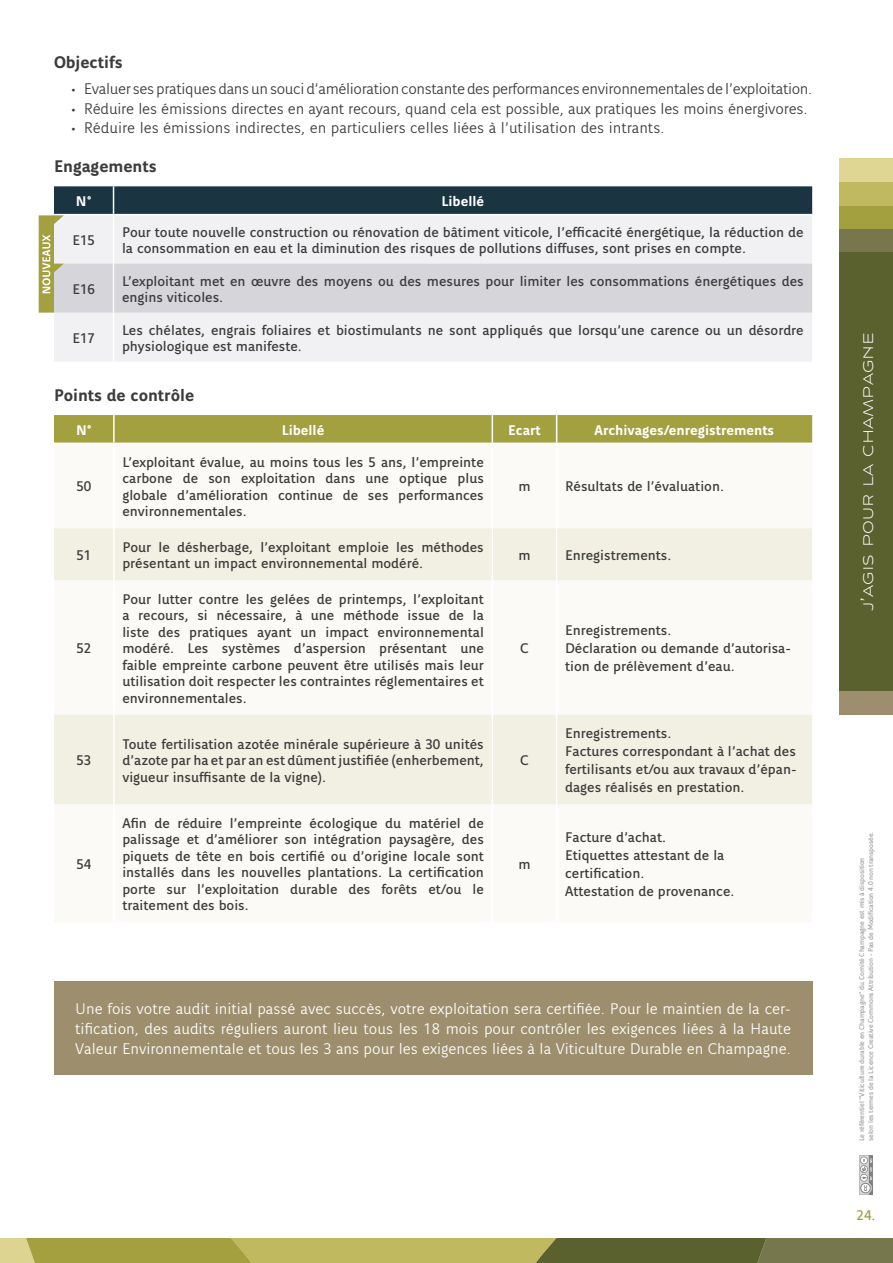
<style>
.page{position:relative;width:893px;height:1263px;background:#fff}
.page>*{position:absolute;margin:0;border:0;box-sizing:border-box;transform-origin:0 0}
.t1{font:700 18px "CIVC Sans";color:#3c3c3b}
.t2{font:300 18px "CIVC Title";color:#fff}
.t3{font:300 16.5px "CIVC Sans";letter-spacing:-.01em;color:#3c3c3b}
.t4{font:300 16.5px/19.8px "CIVC Sans";color:#fff;text-align:justify}
.t5{font:15px/16.5px "CIVC Sans";color:#3c3c3b}
.t6{font:700 15px "CIVC Sans";color:#fff}
.t7{font:15px "CIVC Sans";color:#a3a040}
.t8{font:7.5px/9px "CIVC Sans";letter-spacing:-.02em;color:#9d9d9c}
</style>
<div class="page">
<svg style="left:0;top:1238px;width:893px;height:25px;background:#97944b"></svg>
<div style="left:839px;top:229px;width:54px;height:23px;background:#78764c"></div>
<svg style="left:859px;top:1155px;width:14px;height:40px"></svg>
<div style="left:839px;top:205px;width:54px;height:24px;background:#a3a040"></div>
<div style="left:839px;top:182px;width:54px;height:23px;background:#c0b95f"></div>
<div style="left:839px;top:159px;width:54px;height:23px;background:#dfd693"></div>
<div style="left:839px;top:691px;width:54px;height:23px;background:#9d8f6d"></div>
<div style="left:839px;top:252px;width:54px;height:439px;background:#5b602f"></div>
<div style="left:54px;top:313px;width:758px;height:48px;background:#f1f1f3"></div>
<hr style="left:113px;top:313px;width:1px;height:49px;background:#fff">
<svg style="left:54px;top:528px;width:758px;height:276px;fill:#f2f0e3"></svg>
<hr style="left:113px;top:528px;width:2px;height:52px;background:#fff">
<hr style="left:492px;top:528px;width:1px;height:52px;background:#fff">
<hr style="left:556px;top:528px;width:1px;height:52px;background:#fff">
<hr style="left:113px;top:580px;width:2px;height:135px;background:#fff">
<hr style="left:492px;top:580px;width:1px;height:135px;background:#fff">
<hr style="left:556px;top:580px;width:1px;height:135px;background:#fff">
<hr style="left:113px;top:715px;width:2px;height:89px;background:#fff">
<hr style="left:492px;top:715px;width:1px;height:89px;background:#fff">
<hr style="left:556px;top:715px;width:1px;height:89px;background:#fff">
<svg style="left:54px;top:415px;width:758px;height:28px;background:#a5a244"></svg>
<div style="left:54px;top:981px;width:758px;height:93px;background:#9d8f6d"></div>
<svg style="left:39px;top:186px;width:773px;height:127px"></svg>
<p class="t1" style="left:54px;top:52px;width:70px">Objectifs</p>
<p class="t3" style="left:71px;top:80px;width:743px">• Evaluer ses pratiques dans un souci d’amélioration constante des performances environnementales de l’exploitation.</p>
<p class="t3" style="left:71px;top:100px;width:738px">• Réduire les émissions directes en ayant recours, quand cela est possible, aux pratiques les moins énergivores.</p>
<p class="t3" style="left:71px;top:119px;width:595px">• Réduire les émissions indirectes, en particuliers celles liées à l’utilisation des intrants.</p>
<p class="t1" style="left:54px;top:157px;width:104px">Engagements</p>
<p class="t6" style="left:76px;top:193px;width:17px">N°</p>
<p class="t6" style="left:442px;top:193px;width:44px">Libellé</p>
<p class="t5" style="left:72px;top:232px;width:24px">E15</p>
<p class="t5" style="left:122px;top:223px;width:683px">Pour toute nouvelle construction ou rénovation de bâtiment viticole, l’efficacité énergétique, la réduction de la consommation en eau et la diminution des risques de pollutions diffuses, sont prises en compte.</p>
<p class="t5" style="left:72px;top:281px;width:24px">E16</p>
<p class="t5" style="left:122px;top:272px;width:683px">L’exploitant met en œuvre des moyens ou des mesures pour limiter les consommations énergétiques des engins viticoles.</p>
<p class="t5" style="left:72px;top:330px;width:24px">E17</p>
<p class="t5" style="left:122px;top:321px;width:683px">Les chélates, engrais foliaires et biostimulants ne sont appliqués que lorsqu’une carence ou un désordre physiologique est manifeste.</p>
<p class="t1" style="left:54px;top:385px;width:142px">Points de contrôle</p>
<p class="t6" style="left:76px;top:422px;width:17px">N°</p>
<p class="t6" style="left:282px;top:422px;width:44px">Libellé</p>
<p class="t6" style="left:508px;top:422px;width:34px">Ecart</p>
<p class="t6" style="left:594px;top:422px;width:181px">Archivages/enregistrements</p>
<p class="t5" style="left:76px;top:478px;width:16px">50</p>
<p class="t5" style="left:122px;top:454px;width:363px;text-align:justify">L’exploitant évalue, au moins tous les 5 ans, l’empreinte carbone de son exploitation dans une optique plus globale d’amélioration continue de ses performances environnementales.</p>
<p class="t5" style="left:518px;top:478px;width:14px">m</p>
<p class="t5" style="left:565px;top:478px;width:160px">Résultats de l’évaluation.</p>
<p class="t5" style="left:76px;top:547px;width:16px">51</p>
<p class="t5" style="left:122px;top:539px;width:363px">Pour le désherbage, l’exploitant emploie les méthodes présentant un impact environnemental modéré.</p>
<p class="t5" style="left:518px;top:547px;width:14px">m</p>
<p class="t5" style="left:565px;top:547px;width:108px">Enregistrements.</p>
<p class="t5" style="left:76px;top:640px;width:16px">52</p>
<p class="t5" style="left:122px;top:591px;width:363px;text-align:justify">Pour lutter contre les gelées de printemps, l’exploitant a recours, si nécessaire, à une méthode issue de la liste des pratiques ayant un impact environnemental modéré. Les systèmes d’aspersion présentant une faible empreinte carbone peuvent être utilisés mais leur utilisation doit respecter les contraintes réglementaires et environnementales.</p>
<p class="t5" style="left:520px;top:640px;width:10px">C</p>
<p class="t5" style="left:565px;top:621px;width:227px;line-height:18px">Enregistrements.<br>Déclaration ou demande d’autorisa&shy;tion de prélèvement d’eau.</p>
<p class="t5" style="left:76px;top:752px;width:16px">53</p>
<p class="t5" style="left:122px;top:736px;width:363px;text-align:justify">Toute fertilisation azotée minérale supérieure à 30 unités d’azote par ha et par an est dûment justifiée (enherbement, vigueur insuffisante de la vigne).</p>
<p class="t5" style="left:520px;top:752px;width:10px">C</p>
<p class="t5" style="left:565px;top:724px;width:233px;line-height:18px">Enregistrements.<br>Factures correspondant à l’achat des fertilisants et/ou aux travaux d’épan&shy;dages réalisés en prestation.</p>
<p class="t5" style="left:76px;top:856px;width:16px">54</p>
<p class="t5" style="left:122px;top:815px;width:363px;text-align:justify">Afin de réduire l’empreinte écologique du matériel de palissage et d’améliorer son intégration paysagère, des piquets de tête en bois certifié ou d’origine locale sont installés dans les nouvelles plantations. La certification porte sur l’exploitation durable des forêts et/ou le traitement des bois.</p>
<p class="t5" style="left:518px;top:856px;width:14px">m</p>
<p class="t5" style="left:565px;top:828px;width:171px;line-height:18px">Facture d’achat.<br>Etiquettes attestant de la certification.<br>Attestation de provenance.</p>
<p class="t4" style="left:75px;top:999px;width:717px">Une fois votre audit initial passé avec succès, votre exploitation sera certifiée. Pour le maintien de la cer&shy;tification, des audits réguliers auront lieu tous les 18 mois pour contrôler les exigences liées à la Haute Valeur Environnementale et tous les 3 ans pour les exigences liées à la Viticulture Durable en Champagne.</p>
<p class="t2" style="left:856px;top:611px;width:281px;rotate:-90deg">j’agis pour la champagne</p>
<p class="t8" style="left:857px;top:1141px;width:311px;rotate:-90deg">Le référentiel “Viticulture durable en Champagne” du Comité Champagne est mis à disposition<br>selon les termes de la Licence Creative Commons Attribution - Pas de Modification 4.0 non transposée.</p>
<p class="t7" style="left:856px;top:1207px;width:20px">24.</p>
</div>
